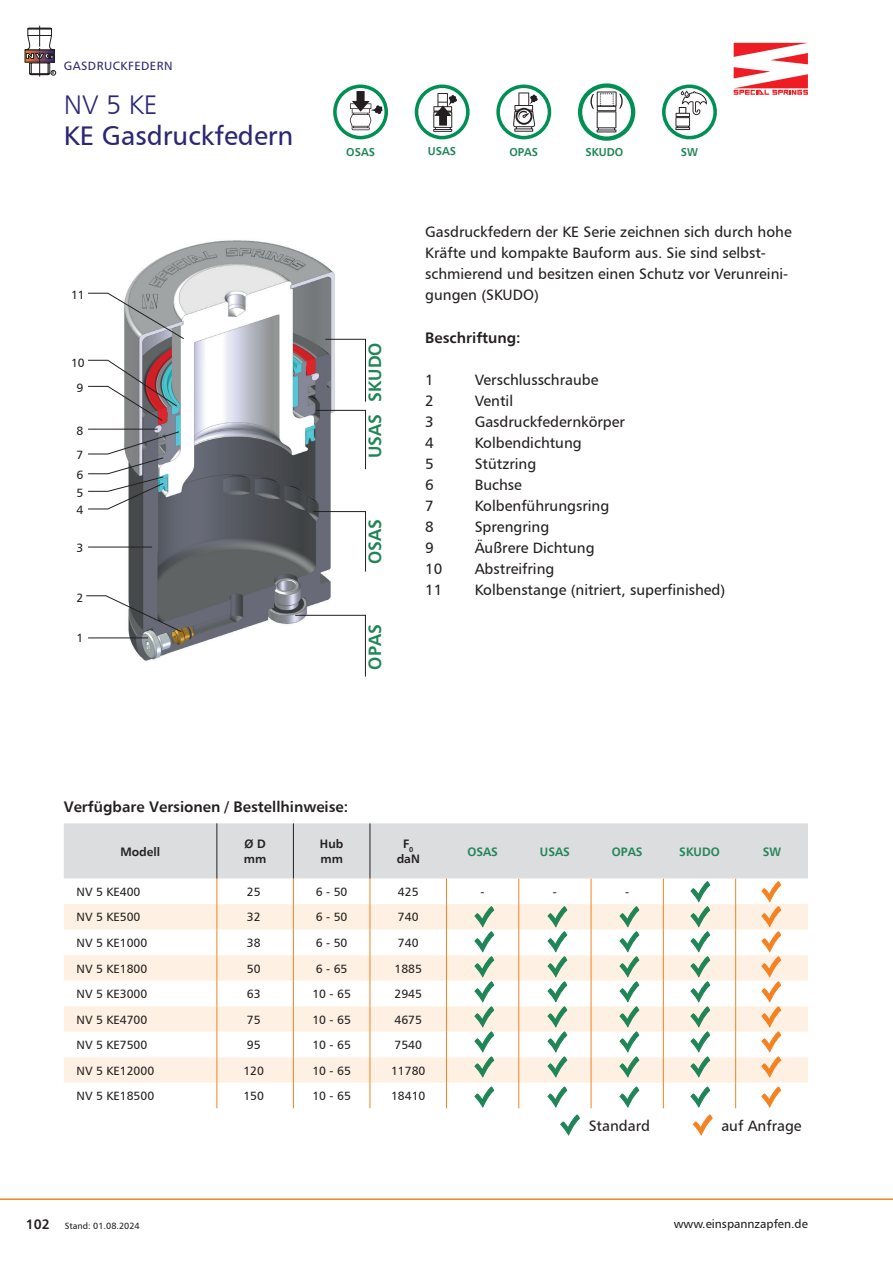
<style>
.page{position:relative;width:893px;height:1263px;background:#fff}
.page>*{position:absolute;margin:0;border:0;box-sizing:border-box;transform-origin:0 0}
.t1{font:27px "Humanist 777 BT Roman B";color:#2b2773}
.t2{font:27px "Humanist 777 BT Light B";color:#2b2773}
.t3{font:17.55px "Humanist 777 BT Bold B";color:#1f8557}
.t4{font:15px/21px "Humanist 777 BT Roman B";color:#231f20}
.t5{font:15px "Humanist 777 BT Bold B";color:#231f20}
.t6{font:12px/25.7px "Humanist 777 BT Roman B";color:#231f20;text-align:center}
.t7{font:12px/14.4px "Humanist 777 BT Bold B";color:#231f20}
.t8{font:12px "Humanist 777 BT Bold B";color:#1f8557}
.t9{font:12px "Humanist 777 BT Roman B";letter-spacing:.04em;color:#2b2773}
.t10{font:11.25px "Humanist 777 BT Bold B";color:#1f8557}
.t11{font:9px "Humanist 777 BT Roman B";color:#231f20}
.t12{font:4.05px "Humanist 777 BT Bold B";color:#231f20}
.s1{font-family:"Humanist 777 BT Bold B";font-size:13.5px}
</style>
<div class="page">
<hr style="left:0;top:1198px;width:893px;height:2px;background:#f58220">
<svg style="left:25px;top:26px;width:31px;height:51px"></svg>
<svg style="left:333px;top:85px;width:55px;height:54px"></svg>
<svg style="left:415px;top:85px;width:55px;height:54px"></svg>
<svg style="left:496px;top:85px;width:55px;height:54px"></svg>
<svg style="left:662px;top:85px;width:55px;height:54px"></svg>
<svg style="left:64px;top:823px;width:744px;height:285px"></svg>
<img style="left:122px;top:240px;width:214px;height:421px">
<svg style="left:88px;top:360px;width:89px;height:61px"></svg>
<svg style="left:88px;top:431px;width:91px;height:78px"></svg>
<svg style="left:86px;top:595px;width:96px;height:37px"></svg>
<hr style="left:88px;top:638px;width:60px;height:1px;background:#231f20">
<hr style="left:88px;top:429px;width:70px;height:1px;background:#231f20">
<svg style="left:88px;top:293px;width:96px;height:46px"></svg>
<svg style="left:295px;top:615px;width:71px;height:62px"></svg>
<svg style="left:313px;top:511px;width:53px;height:61px"></svg>
<svg style="left:315px;top:410px;width:51px;height:59px"></svg>
<svg style="left:325px;top:339px;width:41px;height:63px"></svg>
<hr style="left:88px;top:547px;width:64px;height:1px;background:#231f20">
<hr style="left:597px;top:129px;width:19px;height:3px;background:#231f20">
<svg style="left:590px;top:92px;width:33px;height:39px"></svg>
<div style="left:578px;top:83px;width:57px;height:58px;border:4px solid #009054;border-radius:50%"></div>
<svg style="left:693px;top:1114px;width:19px;height:22px"></svg>
<svg style="left:560px;top:1114px;width:20px;height:22px"></svg>
<svg style="left:734px;top:43px;width:74px;height:52px"></svg>
<p class="t12" style="left:52px;top:70px;width:4px">R</p>
<p class="t9" style="left:64px;top:58px;width:110px">GASDRUCKFEDERN</p>
<h1 class="t2" style="left:64px;top:88px;width:95px">NV 5 KE</h1>
<h1 class="t1" style="left:64px;top:119px;width:231px">KE Gasdruckfedern</h1>
<p class="t6" style="left:71px;top:281px;width:15px">11</p>
<p class="t6" style="left:71px;top:349px;width:15px">10<br>9</p>
<p class="t6" style="left:77px;top:417px;width:8px">8</p>
<p class="t6" style="left:77px;top:442px;width:8px">7</p>
<p class="t6" style="left:77px;top:462px;width:8px">6</p>
<p class="t6" style="left:77px;top:497px;width:8px">4</p>
<p class="t6" style="left:77px;top:479px;width:8px">5</p>
<p class="t6" style="left:77px;top:535px;width:8px">3</p>
<p class="t6" style="left:77px;top:584px;width:8px">2</p>
<p class="t6" style="left:77px;top:625px;width:8px">1</p>
<p class="t10" style="left:346px;top:145px;width:30px">OSAS</p>
<p class="t10" style="left:428px;top:144px;width:30px">USAS</p>
<p class="t10" style="left:509px;top:145px;width:30px">OPAS</p>
<p class="t10" style="left:681px;top:145px;width:19px">SW</p>
<p class="t10" style="left:585px;top:145px;width:39px">SKUDO</p>
<p class="t3" style="left:364px;top:458px;width:117px;rotate:-90deg">USAS SKUDO</p>
<p class="t3" style="left:364px;top:564px;width:46px;rotate:-90deg">OSAS</p>
<p class="t3" style="left:364px;top:670px;width:47px;rotate:-90deg">OPAS</p>
<p class="t4" style="left:425px;top:221px;width:368px">Gasdruckfedern der KE Serie zeichnen sich durch hohe Kräfte und kompakte Bauform aus. Sie sind selbst&shy;schmierend und besitzen einen Schutz vor Verunreini&shy;gungen (SKUDO)</p>
<p class="t5" style="left:425px;top:328px;width:97px">Beschriftung:</p>
<p class="t4" style="left:425px;top:369px;width:10px">1</p>
<p class="t4" style="left:475px;top:369px;width:125px">Verschlusschraube</p>
<p class="t4" style="left:425px;top:390px;width:10px">2</p>
<p class="t4" style="left:475px;top:390px;width:40px">Ventil</p>
<p class="t4" style="left:425px;top:411px;width:10px">3</p>
<p class="t4" style="left:475px;top:411px;width:152px">Gasdruckfedernkörper</p>
<p class="t4" style="left:425px;top:432px;width:10px">4</p>
<p class="t4" style="left:475px;top:432px;width:109px">Kolbendichtung</p>
<p class="t4" style="left:425px;top:453px;width:10px">5</p>
<p class="t4" style="left:475px;top:453px;width:63px">Stützring</p>
<p class="t4" style="left:425px;top:474px;width:10px">6</p>
<p class="t4" style="left:475px;top:474px;width:49px">Buchse</p>
<p class="t4" style="left:425px;top:495px;width:10px">7</p>
<p class="t4" style="left:475px;top:495px;width:136px">Kolbenführungsring</p>
<p class="t4" style="left:425px;top:516px;width:10px">8</p>
<p class="t4" style="left:475px;top:516px;width:76px">Sprengring</p>
<p class="t4" style="left:425px;top:537px;width:10px">9</p>
<p class="t4" style="left:475px;top:537px;width:121px">Äußrere Dichtung</p>
<p class="t4" style="left:425px;top:558px;width:19px">10</p>
<p class="t4" style="left:475px;top:558px;width:81px">Abstreifring</p>
<p class="t4" style="left:425px;top:579px;width:19px">11</p>
<p class="t4" style="left:475px;top:579px;width:252px">Kolbenstange (nitriert, superfinished)</p>
<p class="t5" style="left:64px;top:797px;width:286px">Verfügbare Versionen / Bestellhinweise:</p>
<p class="t7" style="left:120px;top:844px;width:41px">Modell</p>
<p class="t7" style="left:244px;top:837px;width:24px">Ø D mm</p>
<p class="t7" style="left:320px;top:837px;width:25px">Hub mm</p>
<p class="t7" style="left:397px;top:837px;width:25px;text-align:center">F<sub>0 </sub>daN</p>
<p class="t8" style="left:467px;top:844px;width:32px">OSAS</p>
<p class="t8" style="left:540px;top:844px;width:32px">USAS</p>
<p class="t8" style="left:612px;top:844px;width:32px">OPAS</p>
<p class="t8" style="left:679px;top:844px;width:42px">SKUDO</p>
<p class="t8" style="left:763px;top:844px;width:20px">SW</p>
<p class="t6" style="left:77px;top:879px;width:65px">NV 5 KE400</p>
<p class="t6" style="left:247px;top:879px;width:15px">25</p>
<p class="t6" style="left:316px;top:879px;width:33px">6 - 50</p>
<p class="t6" style="left:398px;top:879px;width:22px">425</p>
<p class="t6" style="left:481px;top:879px;width:6px">-</p>
<p class="t6" style="left:553px;top:879px;width:6px">-</p>
<p class="t6" style="left:625px;top:879px;width:6px">-</p>
<p class="t6" style="left:77px;top:904px;width:65px">NV 5 KE500</p>
<p class="t6" style="left:247px;top:904px;width:15px">32</p>
<p class="t6" style="left:316px;top:904px;width:33px">6 - 50</p>
<p class="t6" style="left:398px;top:904px;width:22px">740</p>
<p class="t6" style="left:77px;top:930px;width:72px">NV 5 KE1000</p>
<p class="t6" style="left:247px;top:930px;width:15px">38</p>
<p class="t6" style="left:316px;top:930px;width:33px">6 - 50</p>
<p class="t6" style="left:398px;top:930px;width:22px">740</p>
<p class="t6" style="left:77px;top:955px;width:72px">NV 5 KE1800</p>
<p class="t6" style="left:247px;top:955px;width:15px">50</p>
<p class="t6" style="left:316px;top:955px;width:33px">6 - 65</p>
<p class="t6" style="left:394px;top:955px;width:29px">1885</p>
<p class="t6" style="left:77px;top:981px;width:72px">NV 5 KE3000</p>
<p class="t6" style="left:247px;top:981px;width:15px">63</p>
<p class="t6" style="left:312px;top:981px;width:40px">10 - 65</p>
<p class="t6" style="left:394px;top:981px;width:29px">2945</p>
<p class="t6" style="left:77px;top:1006px;width:72px">NV 5 KE4700</p>
<p class="t6" style="left:247px;top:1006px;width:15px">75</p>
<p class="t6" style="left:312px;top:1006px;width:40px">10 - 65</p>
<p class="t6" style="left:394px;top:1006px;width:29px">4675</p>
<p class="t6" style="left:77px;top:1032px;width:72px">NV 5 KE7500</p>
<p class="t6" style="left:247px;top:1032px;width:15px">95</p>
<p class="t6" style="left:312px;top:1032px;width:40px">10 - 65</p>
<p class="t6" style="left:394px;top:1032px;width:29px">7540</p>
<p class="t6" style="left:77px;top:1057px;width:79px">NV 5 KE12000</p>
<p class="t6" style="left:243px;top:1057px;width:22px">120</p>
<p class="t6" style="left:312px;top:1057px;width:40px">10 - 65</p>
<p class="t6" style="left:391px;top:1057px;width:36px">11780</p>
<p class="t6" style="left:77px;top:1083px;width:79px">NV 5 KE18500</p>
<p class="t6" style="left:243px;top:1083px;width:22px">150</p>
<p class="t6" style="left:312px;top:1083px;width:40px">10 - 65</p>
<p class="t6" style="left:391px;top:1083px;width:36px">18410</p>
<p class="t4" style="left:589px;top:1115px;width:63px">Standard</p>
<p class="t4" style="left:721px;top:1115px;width:82px">auf Anfrage</p>
<p class="t11" style="left:26px;top:1220px;width:115px"><span class="s1">102</span> Stand: 01.08.2024</p>
<p class="t6" style="left:674px;top:1211px;width:136px">www.einspannzapfen.de</p>
</div>
